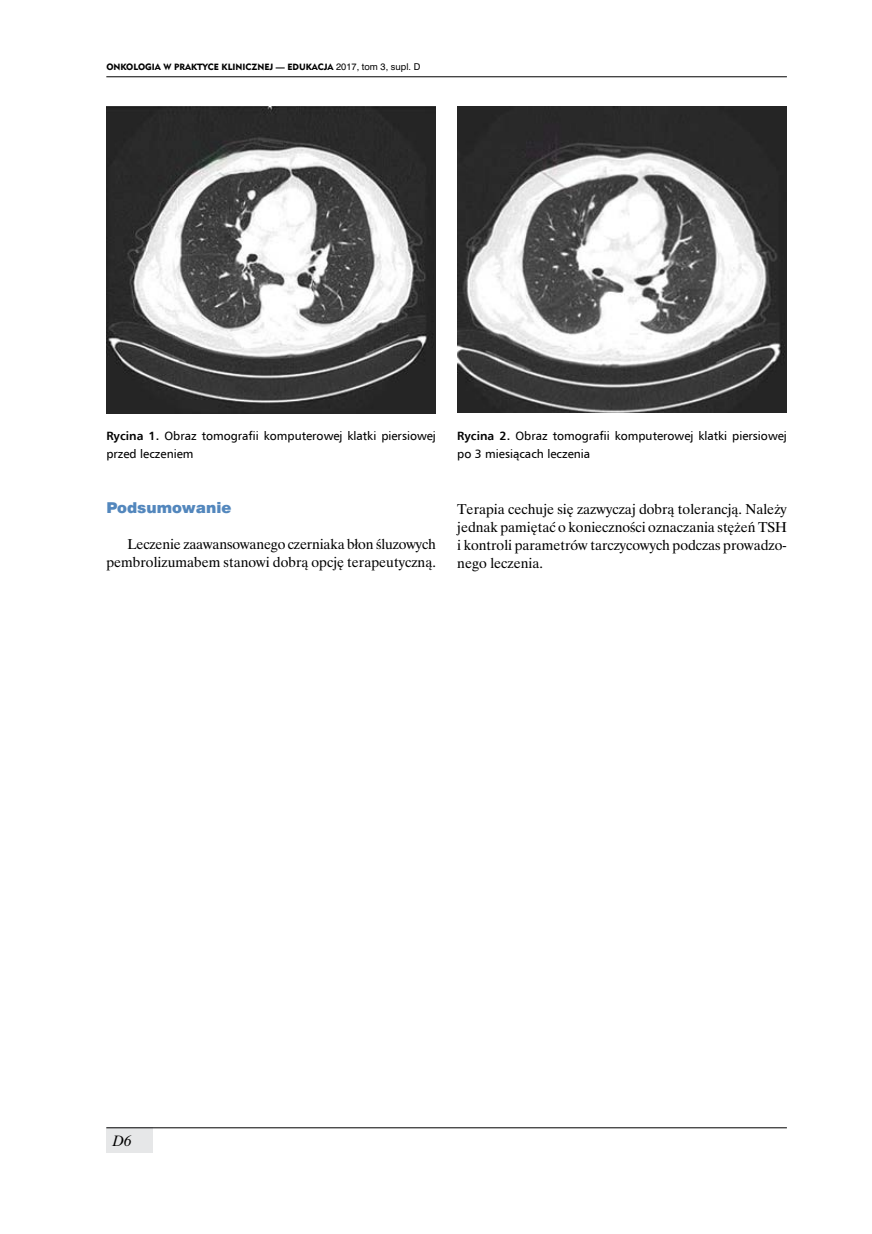
<style>
.page{position:relative;width:872px;height:1234px;background:#fff}
.page>*{position:absolute;margin:0;border:0;box-sizing:border-box;transform-origin:0 0}
._20_rozdzial_1__piśm{font:15px "Swis 721 Blk EU";color:#5387bd}
._10_tekst{font:italic 15px "Time Ibis EE";color:#000}
._10_tekst-2{font:14.25px/18px "Time Ibis EE";letter-spacing:-.005em;color:#000;text-align:right}
._80_podpis_ryciny{font:12px/18px "Humnst 777 EU";color:#000}
.t1{font:9px "Geometric 415 Blk EU";color:#000}
.s1{font-family:"Swis 721 PL";font-size:8.7px}
.s2{font-weight:700}
</style>
<div class="page">
<div style="left:106px;top:1127px;width:47px;height:25px;background:#e6e7e8"></div>
<hr style="left:106px;top:76px;width:681px;height:1px;background:#000">
<hr style="left:106px;top:1127px;width:681px;height:1px;background:#000">
<img style="left:106px;top:106px;width:330px;height:307px">
<img style="left:457px;top:106px;width:330px;height:307px">
<p class="t1" style="left:106px;top:61px;width:315px">ONKOLOGIA W PRAKTYCE KLINICZNEJ — EDUKACJA <span class="s1">2017, tom 3, supl. D</span></p>
<p class="_80_podpis_ryciny" style="left:106px;top:426px;width:331px"><span class="s2">Rycina 1.</span> Obraz tomografii komputerowej klatki piersiowej przed leczeniem</p>
<p class="_80_podpis_ryciny" style="left:457px;top:426px;width:331px"><span class="s2">Rycina 2.</span> Obraz tomografii komputerowej klatki piersiowej po 3 miesiącach leczenia</p>
<p class="_20_rozdzial_1__piśm" style="left:106px;top:498px;width:127px">Podsumowanie</p>
<p class="_10_tekst-2" style="left:106px;top:534px;width:331px">Leczenie zaawansowanego czerniaka błon śluzowych pembrolizumabem stanowi dobrą opcję terapeutyczną.</p>
<p class="_10_tekst-2" style="left:457px;top:500px;width:331px;text-align:justify">Terapia cechuje się zazwyczaj dobrą tolerancją. Należy jednak pamiętać o konieczności oznaczania stężeń TSH i kontroli parametrów tarczycowych podczas prowadzo&shy;nego leczenia.</p>
<p class="_10_tekst" style="left:113px;top:1131px;width:20px">D6</p>
</div>
